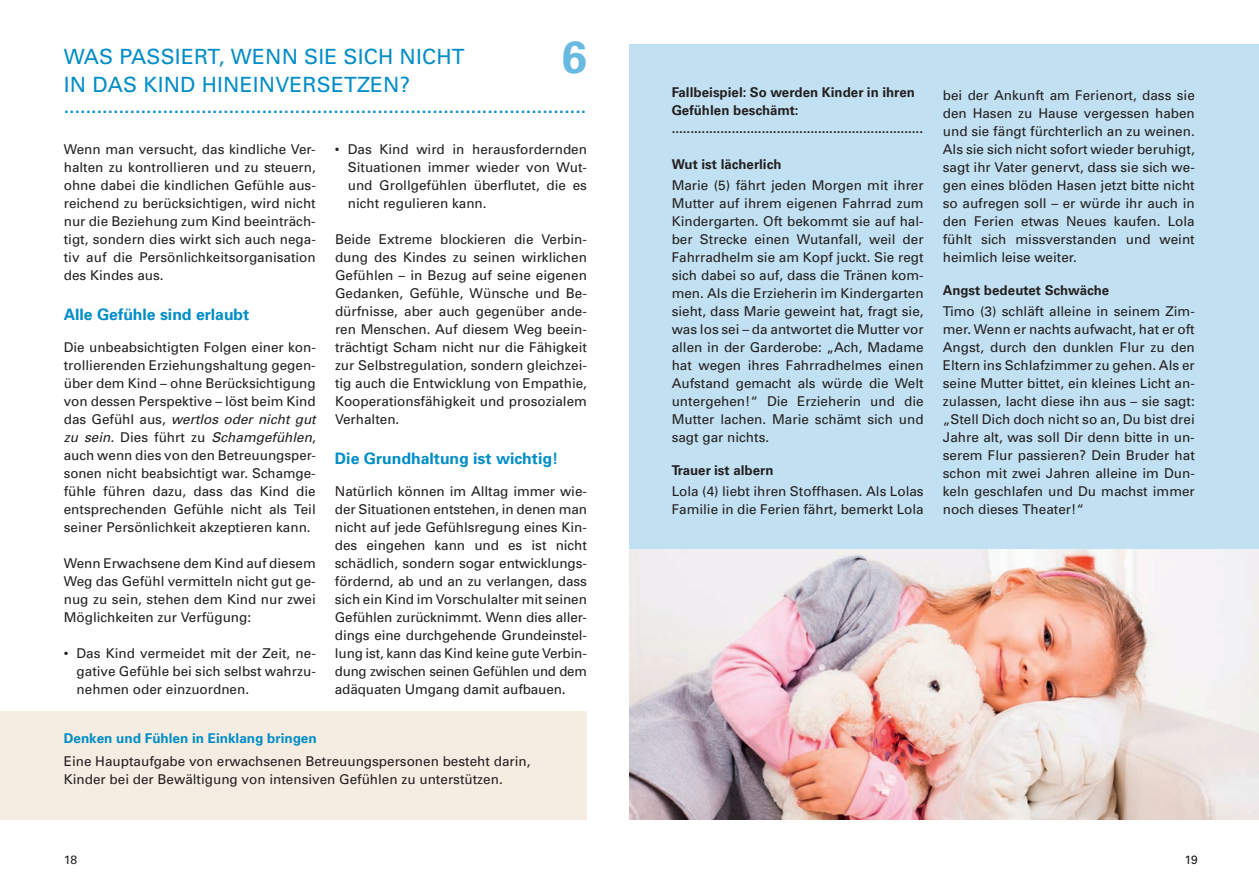
<style>
.page{position:relative;width:1259px;height:893px;background:#fff}
.page>*{position:absolute;margin:0;border:0;box-sizing:border-box;transform-origin:0 0}
.t1{font:700 45px "Univers";color:#68bae0}
.t2{font:21px/28.5px "Univers";letter-spacing:.01em;color:#008dc7}
.t3{font:19.5px "Univers";color:#008dc7}
.t4{font:700 15.75px "Univers";color:#008dc7}
.t5{font:13.5px/18px "Univers";color:#231f20;text-align:justify}
.t6{font:700 13.5px/18px "Univers S";color:#231f20}
.t7{font:700 13.5px "Univers";color:#008dc7}
.t8{font:12px "Univers";color:#231f20}
.s1{font-style:italic}
</style>
<div class="page">
<div style="left:629px;top:45px;width:630px;height:506px;background:#c1e0f1"></div>
<div style="left:0;top:712px;width:587px;height:108px;background:#f5ede2"></div>
<img style="left:630px;top:550px;width:629px;height:270px">
<h1 class="t1" style="left:562px;top:30px;width:27px">6</h1>
<h2 class="t2" style="left:64px;top:42px;width:402px">WAS PASSIERT, WENN SIE SICH NICHT<br>IN DAS KIND HINEINVERSETZEN?</h2>
<h3 class="t3" style="left:64px;top:95px;width:524px">...............................................................................................</h3>
<p class="t5" style="left:64px;top:140px;width:253px">Wenn man versucht, das kindliche Ver&shy;halten zu kontrollieren und zu steuern, ohne dabei die kindlichen Gefühle aus&shy;reichend zu berücksichtigen, wird nicht nur die Beziehung zum Kind beeinträch&shy;tigt, sondern dies wirkt sich auch nega&shy;tiv auf die Persönlichkeitsorganisation des Kindes aus.</p>
<p class="t4" style="left:64px;top:305px;width:187px">Alle Gefühle sind erlaubt</p>
<p class="t5" style="left:64px;top:338px;width:253px">Die unbeabsichtigten Folgen einer kon&shy;trollierenden Erziehungshaltung gegen&shy;über dem Kind – ohne Berücksichtigung von dessen Perspektive – löst beim Kind das Gefühl aus, <span class="s1">wertlos oder nicht gut zu sein.</span> Dies führt zu <span class="s1">Schamgefühlen</span>, auch wenn dies von den Betreuungsper&shy;sonen nicht beabsichtigt war. Schamge&shy;fühle führen dazu, dass das Kind die entsprechenden Gefühle nicht als Teil seiner Persönlichkeit akzeptieren kann.</p>
<p class="t5" style="left:64px;top:554px;width:253px">Wenn Erwachsene dem Kind auf diesem Weg das Gefühl vermitteln nicht gut ge&shy;nug zu sein, stehen dem Kind nur zwei Möglichkeiten zur Verfügung:</p>
<p class="t5" style="left:77px;top:644px;width:241px;text-indent:-13px">• Das Kind vermeidet mit der Zeit, ne&shy;gative Gefühle bei sich selbst wahrzu&shy;nehmen oder einzuordnen.</p>
<p class="t5" style="left:348px;top:140px;width:241px;text-indent:-13px">• Das Kind wird in herausfordernden Situationen immer wieder von Wut&shy;und Grollgefühlen überflutet, die es nicht regulieren kann.</p>
<p class="t5" style="left:335px;top:230px;width:253px">Beide Extreme blockieren die Verbin&shy;dung des Kindes zu seinen wirklichen Gefühlen – in Bezug auf seine eigenen Gedanken, Gefühle, Wünsche und Be&shy;dürfnisse, aber auch gegenüber ande&shy;ren Menschen. Auf diesem Weg beein&shy;trächtigt Scham nicht nur die Fähigkeit zur Selbstregulation, sondern gleichzei&shy;tig auch die Entwicklung von Empathie, Kooperationsfähigkeit und prosozialem Verhalten.</p>
<p class="t4" style="left:335px;top:449px;width:225px">Die Grundhaltung ist wichtig!</p>
<p class="t5" style="left:335px;top:482px;width:253px">Natürlich können im Alltag immer wie&shy;der Situationen entstehen, in denen man nicht auf jede Gefühlsregung eines Kin&shy;des eingehen kann und es ist nicht schädlich, sondern sogar entwicklungs&shy;fördernd, ab und an zu verlangen, dass sich ein Kind im Vorschulalter mit seinen Gefühlen zurücknimmt. Wenn dies aller&shy;dings eine durchgehende Grundeinstel&shy;lung ist, kann das Kind keine gute Verbin&shy;dung zwischen seinen Gefühlen und dem adäquaten Umgang damit aufbauen.</p>
<p class="t7" style="left:64px;top:730px;width:254px">Denken und Fühlen in Einklang bringen</p>
<p class="t5" style="left:64px;top:752px;width:468px">Eine Hauptaufgabe von erwachsenen Betreuungspersonen besteht darin,<br>Kinder bei der Bewältigung von intensiven Gefühlen zu unterstützen.</p>
<p class="t6" style="left:671px;top:83px;width:253px">Fallbeispiel: So werden Kinder in ihren<br>Gefühlen beschämt: ...................................................................</p>
<p class="t6" style="left:671px;top:155px;width:111px">Wut ist lächerlich</p>
<p class="t5" style="left:671px;top:176px;width:253px">Marie (5) fährt jeden Morgen mit ihrer Mutter auf ihrem eigenen Fahrrad zum Kindergarten. Oft bekommt sie auf hal&shy;ber Strecke einen Wutanfall, weil der Fahrradhelm sie am Kopf juckt. Sie regt sich dabei so auf, dass die Tränen kom&shy;men. Als die Erzieherin im Kindergarten sieht, dass Marie geweint hat, fragt sie, was los sei – da antwortet die Mutter vor allen in der Garderobe: „Ach, Madame hat wegen ihres Fahrradhelmes einen Aufstand gemacht als würde die Welt untergehen!“ Die Erzieherin und die Mutter lachen. Marie schämt sich und sagt gar nichts.</p>
<p class="t6" style="left:671px;top:461px;width:103px">Trauer ist albern</p>
<p class="t5" style="left:671px;top:482px;width:253px">Lola (4) liebt ihren Stoffhasen. Als Lolas<br>Familie in die Ferien fährt, bemerkt Lola</p>
<p class="t5" style="left:943px;top:86px;width:253px">bei der Ankunft am Ferienort, dass sie den Hasen zu Hause vergessen haben und sie fängt fürchterlich an zu weinen.<br>Als sie sich nicht sofort wieder beruhigt, sagt ihr Vater genervt, dass sie sich we&shy;gen eines blöden Hasen jetzt bitte nicht so aufregen soll – er würde ihr auch in den Ferien etwas Neues kaufen. Lola fühlt sich missverstanden und weint heimlich leise weiter.</p>
<p class="t6" style="left:943px;top:281px;width:168px">Angst bedeutet Schwäche</p>
<p class="t5" style="left:943px;top:302px;width:253px">Timo (3) schläft alleine in seinem Zim&shy;mer. Wenn er nachts aufwacht, hat er oft Angst, durch den dunklen Flur zu den Eltern ins Schlafzimmer zu gehen. Als er seine Mutter bittet, ein kleines Licht an&shy;zulassen, lacht diese ihn aus – sie sagt: „Stell Dich doch nicht so an, Du bist drei Jahre alt, was soll Dir denn bitte in un&shy;serem Flur passieren? Dein Bruder hat schon mit zwei Jahren alleine im Dun&shy;keln geschlafen und Du machst immer noch dieses Theater!“</p>
<p class="t8" style="left:64px;top:853px;width:15px">18</p>
<p class="t8" style="left:1184px;top:853px;width:15px">19</p>
</div>
